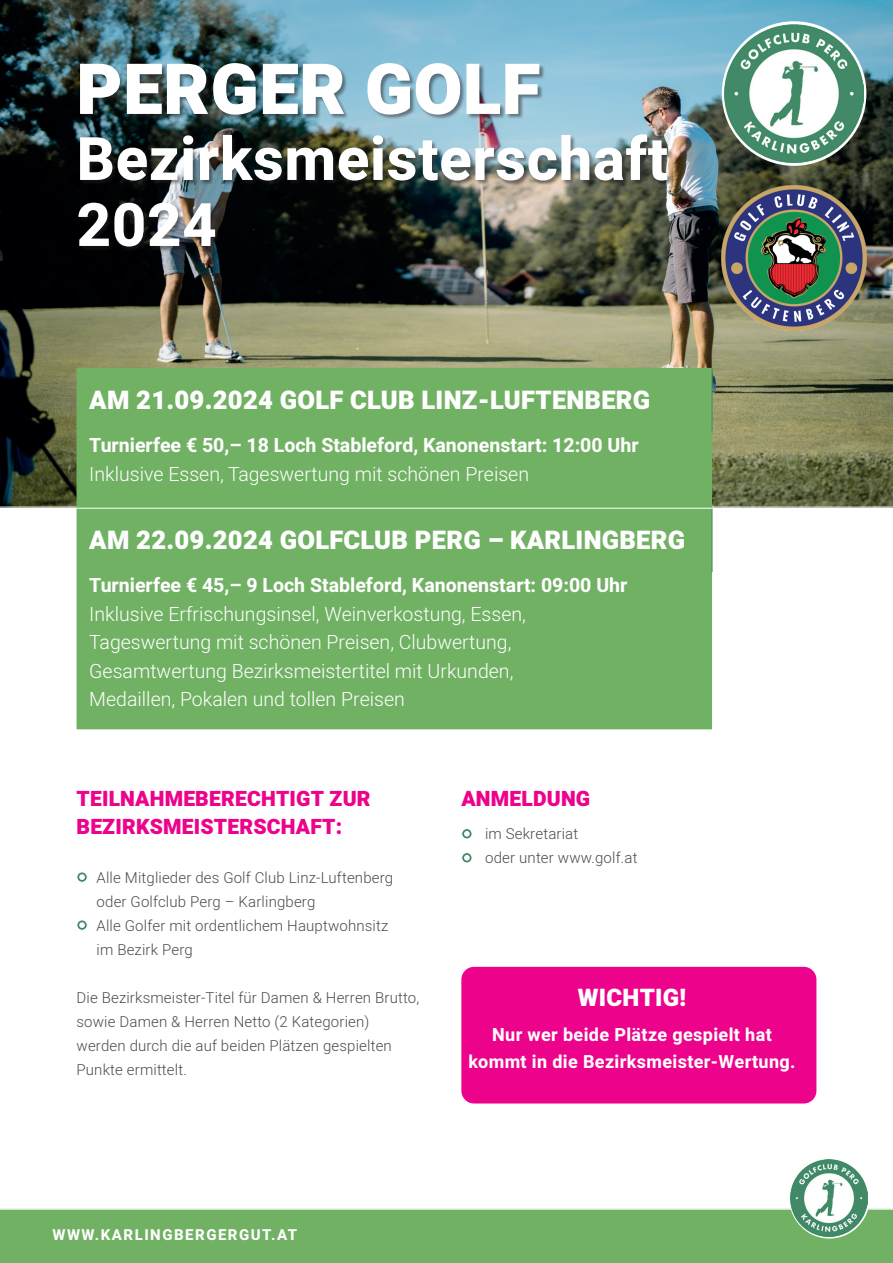
<style>
.page{position:relative;width:893px;height:1263px;background:#fff}
.page>*{position:absolute;margin:0;border:0;box-sizing:border-box;transform-origin:0 0}
.t1{font:900 70.5px "Heebo";letter-spacing:.01em;color:#fff}
.t2{font:800 60px/66px "Heebo";letter-spacing:.01em;color:#fff}
.t3{font:900 25.5px "Heebo";letter-spacing:.01em;color:#fff}
.t4{font:900 24px "Heebo";letter-spacing:.01em;color:#fff}
.t5{font:900 21px/28.5px "Heebo";letter-spacing:.01em;color:#ed028c}
.t6{font:300 19.5px/28.5px "Heebo";color:#fff}
.t7{font:700 19.5px "Heebo";color:#fff}
.t8{font:700 18px/27px "Heebo";letter-spacing:.02em;color:#fff;text-align:center}
.t9{font:300 15px/24px "Heebo";letter-spacing:.01em;color:#4b4c4d}
.t10{font:800 15px "Heebo";letter-spacing:.1em;color:#fff}
</style>
<div class="page">
<div style="left:0;top:1208px;width:893px;height:55px;background:#71b164"></div>
<img style="left:0;top:0;width:893px;height:507px">
<div style="left:461px;top:967px;width:355px;height:136px;background:#ed028c;border-radius:13px"></div>
<img style="left:791px;top:1160px;width:77px;height:77px">
<img style="left:725px;top:24px;width:138px;height:139px">
<img style="left:722px;top:185px;width:144px;height:145px">
<div style="left:78px;top:64px;width:595px;height:188px;background:#231f20;opacity:.5"></div>
<div style="left:77px;top:368px;width:635px;height:361px;background:#71b164"></div>
<hr style="left:712px;top:368px;width:1px;height:64px;background:#428a66">
<hr style="left:712px;top:509px;width:1px;height:63px;background:#428a66">
<hr style="left:77px;top:508px;width:635px;height:1px;background:#fff">
<svg style="left:77px;top:872px;width:10px;height:10px"></svg>
<div style="left:77px;top:871px;width:11px;height:12px;border:1px solid #fff;border-radius:50%"></div>
<svg style="left:79px;top:874px;width:6px;height:6px"></svg>
<svg style="left:77px;top:920px;width:10px;height:10px"></svg>
<div style="left:77px;top:919px;width:11px;height:12px;border:1px solid #fff;border-radius:50%"></div>
<svg style="left:79px;top:922px;width:6px;height:6px"></svg>
<svg style="left:462px;top:828px;width:10px;height:11px"></svg>
<div style="left:461px;top:828px;width:11px;height:11px;border:1px solid #fff;border-radius:50%"></div>
<svg style="left:464px;top:831px;width:6px;height:6px"></svg>
<svg style="left:462px;top:852px;width:10px;height:11px"></svg>
<div style="left:461px;top:852px;width:11px;height:11px;border:1px solid #fff;border-radius:50%"></div>
<svg style="left:464px;top:855px;width:6px;height:6px"></svg>
<h1 class="t1" style="left:77px;top:40px;width:465px">PERGER GOLF</h1>
<h2 class="t2" style="left:77px;top:127px;width:593px">Bezirksmeisterschaft<br>2024</h2>
<h3 class="t3" style="left:89px;top:382px;width:562px">AM 21.09.2024 GOLF CLUB LINZ-LUFTENBERG</h3>
<h3 class="t7" style="left:89px;top:432px;width:551px">Turnierfee € 50,– 18 Loch Stableford, Kanonenstart: 12:00 Uhr</h3>
<h3 class="t6" style="left:89px;top:459px;width:441px">Inklusive Essen, Tageswertung mit schönen Preisen</h3>
<h3 class="t3" style="left:89px;top:523px;width:597px">AM 22.09.2024 GOLFCLUB PERG – KARLINGBERG</h3>
<h3 class="t7" style="left:89px;top:572px;width:540px">Turnierfee € 45,– 9 Loch Stableford, Kanonenstart: 09:00 Uhr</h3>
<h3 class="t6" style="left:89px;top:599px;width:438px">Inklusive Erfrischungsinsel, Weinverkostung, Essen, Tageswertung mit schönen Preisen, Clubwertung, Gesamtwertung Bezirksmeistertitel mit Urkunden, Medaillen, Pokalen und tollen Preisen</h3>
<h3 class="t5" style="left:77px;top:785px;width:296px">TEILNAHMEBERECHTIGT ZUR<br>BEZIRKSMEISTERSCHAFT:</h3>
<h3 class="t5" style="left:461px;top:785px;width:130px">ANMELDUNG</h3>
<p class="t9" style="left:97px;top:865px;width:298px">Alle Mitglieder des Golf Club Linz-Luftenberg oder Golfclub Perg – Karlingberg<br>Alle Golfer mit ordentlichem Hauptwohnsitz im Bezirk Perg</p>
<p class="t9" style="left:77px;top:985px;width:344px">Die Bezirksmeister-Titel für Damen &amp; Herren Brutto, sowie Damen &amp; Herren Netto (2 Kategorien) werden durch die auf beiden Plätzen gespielten Punkte ermittelt.</p>
<p class="t9" style="left:485px;top:822px;width:154px">im Sekretariat<br>oder unter www.golf.at</p>
<h3 class="t4" style="left:578px;top:981px;width:110px">WICHTIG!</h3>
<p class="t8" style="left:468px;top:1021px;width:329px">Nur wer beide Plätze gespielt hat kommt in die Bezirksmeister-Wertung.</p>
<p class="t10" style="left:52px;top:1224px;width:246px">WWW.KARLINGBERGERGUT.AT</p>
</div>
